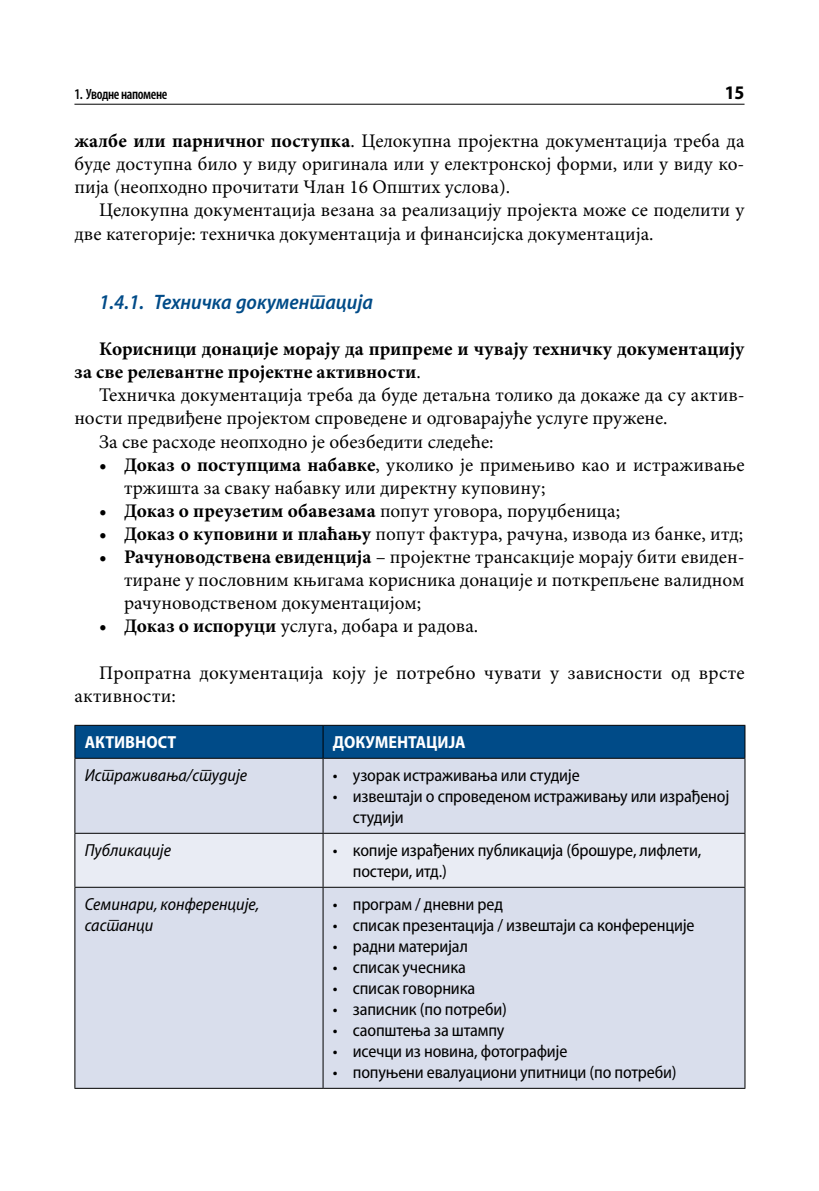
<style>
.page{position:relative;width:819px;height:1191px;background:#fff}
.page>*{position:absolute;margin:0;border:0;box-sizing:border-box;transform-origin:0 0}
.t1{font:italic 600 semi-condensed 21px "Myriad Pro";color:#004b88}
.t2{font:19.25px/23.1px "Minion Pro";color:#000}
.t3{font:700 19.25px/23.1px "Minion Pro";color:#000}
.t4{font:700 semi-condensed 19.25px "Myriad Pro";color:#000}
.t5{font:semi-condensed 17.5px/21px "Myriad Pro";letter-spacing:-.01em;color:#000}
.t6{font:italic semi-condensed 17.5px/21px "Myriad Pro";color:#000}
.t7{font:700 semi-condensed 17.5px "Myriad Pro";color:#fff}
.t8{font:600 condensed 14.88px "Myriad Pro";letter-spacing:-.025em;color:#000;scale:.95 1}
.s1{font-weight:700}
.s2{font-weight:400}
</style>
<div class="page">
<hr style="left:74px;top:104px;width:670px;height:1px;background:#000">
<div style="left:75px;top:726px;width:669px;height:32px;background:#004b88"></div>
<div style="left:75px;top:759px;width:669px;height:328px;background:#d9deec"></div>
<div style="left:75px;top:834px;width:669px;height:53px;background:#e9ecf4"></div>
<hr style="left:74px;top:758px;width:1px;height:75px;background:#000">
<hr style="left:322px;top:758px;width:1px;height:75px;background:#000">
<hr style="left:744px;top:758px;width:1px;height:75px;background:#000">
<hr style="left:74px;top:833px;width:249px;height:1px;background:#000">
<hr style="left:74px;top:833px;width:1px;height:54px;background:#000">
<hr style="left:323px;top:833px;width:422px;height:1px;background:#000">
<hr style="left:322px;top:833px;width:1px;height:54px;background:#000">
<hr style="left:744px;top:833px;width:1px;height:54px;background:#000">
<hr style="left:74px;top:887px;width:249px;height:1px;background:#000">
<hr style="left:74px;top:887px;width:1px;height:200px;background:#000">
<hr style="left:323px;top:887px;width:422px;height:1px;background:#000">
<hr style="left:322px;top:887px;width:1px;height:200px;background:#000">
<hr style="left:744px;top:887px;width:1px;height:200px;background:#000">
<hr style="left:74px;top:725px;width:249px;height:1px;background:#000">
<hr style="left:74px;top:725px;width:1px;height:33px;background:#000">
<hr style="left:323px;top:725px;width:422px;height:1px;background:#000">
<hr style="left:322px;top:725px;width:1px;height:33px;background:#000">
<hr style="left:744px;top:725px;width:1px;height:33px;background:#000">
<hr style="left:74px;top:758px;width:249px;height:1px;background:#000">
<hr style="left:323px;top:758px;width:422px;height:1px;background:#000">
<hr style="left:74px;top:1087px;width:249px;height:1px;background:#000">
<hr style="left:323px;top:1087px;width:422px;height:1px;background:#000">
<p class="t8" style="left:74px;top:86px;width:99px">1. Уводне напомене</p>
<p class="t4" style="left:724px;top:82px;width:21px">15</p>
<p class="t2" style="left:74px;top:130px;width:671px;text-align:justify"><span class="s1">жалбе или парничног поступка</span>. Целокупна пројектна документација треба да буде доступна било у виду оригинала или у електронској форми, или у виду ко&shy;пија (неопходно прочитати Члан 16 Општих услова).</p>
<p class="t2" style="left:74px;top:199px;width:671px;text-indent:25px">Целокупна документација везана за реализацију пројекта може се поделити у две категорије: техничка документација и финансијска документација.</p>
<p class="t1" style="left:99px;top:290px;width:275px">1.4.1. Техничка документација</p>
<p class="t3" style="left:74px;top:338px;width:671px;text-indent:25px">Корисници донације морају да припреме и чувају техничку документацију за све релевантне пројектне активности<span class="s2">.</span></p>
<p class="t2" style="left:99px;top:384px;width:646px">Техничка документација треба да буде детаљна толико да докаже да су актив-</p>
<p class="t2" style="left:74px;top:407px;width:594px">ности предвиђене пројектом спроведене и одговарајуће услуге пружене.</p>
<p class="t2" style="left:99px;top:431px;width:396px">За све расходе неопходно је обезбедити следеће:</p>
<p class="t2" style="left:124px;top:454px;width:622px;text-indent:-25px"><span class="s1">• Доказ о поступцима набавке</span>, уколико је примењиво као и истраживање тржишта за сваку набавку или директну куповину;</p>
<p class="t3" style="left:99px;top:500px;width:522px">• Доказ о преузетим обавезама <span class="s2">попут уговора, поруџбеница;</span></p>
<p class="t2" style="left:99px;top:523px;width:645px"><span class="s1">• Доказ о куповини и плаћању</span> попут фактура, рачуна, извода из банке, итд;</p>
<p class="t2" style="left:124px;top:546px;width:622px;text-align:justify;text-indent:-25px"><span class="s1">• Рачуноводствена евиденција</span> – пројектне трансакције морају бити евиден&shy;тиране у пословним књигама корисника донације и поткрепљене валидном рачуноводственом документацијом;</p>
<p class="t2" style="left:99px;top:615px;width:380px"><span class="s1">• Доказ о испоруци</span> услуга, добара и радова.</p>
<p class="t2" style="left:74px;top:662px;width:671px;text-indent:25px">Пропратна документација коју је потребно чувати у зависности од врсте активности:</p>
<p class="t7" style="left:85px;top:732px;width:93px">АКТИВНОСТ</p>
<p class="t7" style="left:333px;top:732px;width:134px">ДОКУМЕНТАЦИЈА</p>
<p class="t6" style="left:85px;top:765px;width:164px">Истраживања/студије</p>
<p class="t5" style="left:333px;top:765px;width:248px">• узорак истраживања или студије</p>
<p class="t5" style="left:353px;top:786px;width:378px;text-indent:-20px">• извештаји о спроведеном истраживању или израђеној студији</p>
<p class="t6" style="left:85px;top:840px;width:88px">Публикације</p>
<p class="t5" style="left:353px;top:840px;width:350px;text-indent:-20px">• копије израђених публикација (брошуре, лифлети, постери, итд.)</p>
<p class="t6" style="left:85px;top:894px;width:176px">Семинари, конференције, састанци</p>
<p class="t5" style="left:333px;top:894px;width:171px">• програм / дневни ред</p>
<p class="t5" style="left:333px;top:915px;width:363px">• списак презентација / извештаји са конференције</p>
<p class="t5" style="left:333px;top:936px;width:136px">• радни материјал</p>
<p class="t5" style="left:333px;top:957px;width:134px">• списак учесника</p>
<p class="t5" style="left:333px;top:978px;width:144px">• списак говорника</p>
<p class="t5" style="left:333px;top:999px;width:175px">• записник (по потреби)</p>
<p class="t5" style="left:333px;top:1020px;width:173px">• саопштења за штампу</p>
<p class="t5" style="left:333px;top:1041px;width:236px">• исечци из новина, фотографије</p>
<p class="t5" style="left:333px;top:1062px;width:345px">• попуњени евалуациони упитници (по потреби)</p>
</div>
